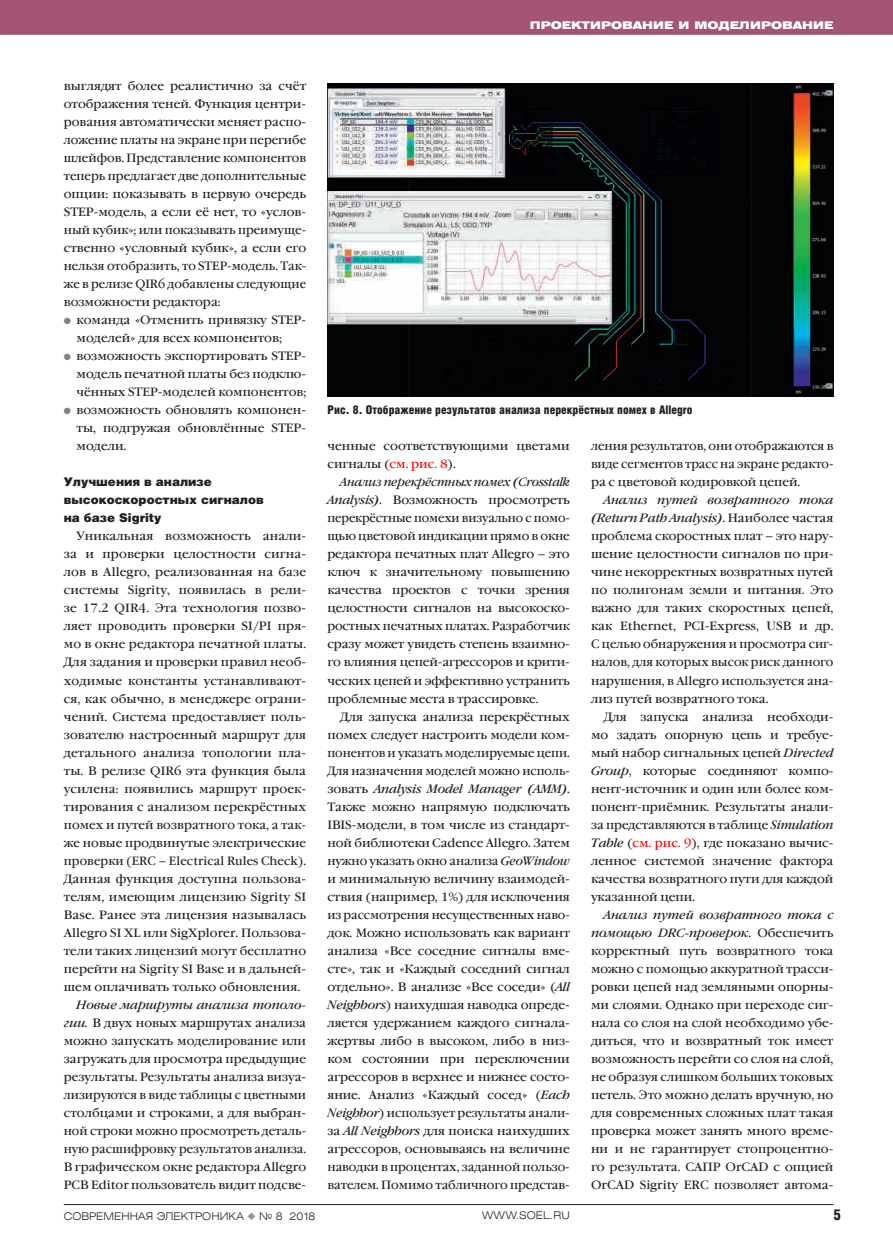
<style>
.page{position:relative;width:893px;height:1251px;background:#fff}
.page>*{position:absolute;margin:0;border:0;box-sizing:border-box;transform-origin:0 0}
.t1{font:15px "Helios Cond Black C";color:#231f20}
.t2{font:12px/18px "Garamond Book C";color:#231f20;text-align:justify}
.t3{font:12px "Helios Cond Black C";color:#231f20}
.t4{font:12px/18px "Helios Black C";color:#231f20}
.t5{font:10.5px "Helios Ext Light C";color:#231f20}
.t6{font:10.5px "Helios Ext Black C";color:#fff}
.s1{color:#808285}
.s2{font-style:italic}
.s3{color:#f00}
.s4{color:#939598}
</style>
<div class="page">
<div style="left:0;top:0;width:893px;height:35px;background:#a45475"></div>
<hr style="left:64px;top:1203px;width:769px;height:1px;background:#231f20">
<img style="left:327px;top:83px;width:506px;height:313px">
<p class="t6" style="left:530px;top:19px;width:305px">Проектирование и моделирование</p>
<p class="t2" style="left:64px;top:77px;width:244px">выглядят более реалистично за счёт отображения теней. Функция центри&shy;рования автоматически меняет распо&shy;ложение платы на экране при перегибе шлейфов. Представление компонентов теперь предлагает две дополнительные опции: показывать в первую очередь STEP-модель, а если её нет, то «услов&shy;ный кубик»; или показывать преимуще&shy;ственно «условный кубик», а если его нельзя отобразить, то STEP-модель. Так&shy;же в релизе QIR6 добавлены следующие возможности редактора:</p>
<p class="t2" style="left:77px;top:311px;width:231px;text-indent:-13px"><span class="s1">●</span> команда «Отменить привязку STEP&shy;моделей» для всех компонентов;</p>
<p class="t2" style="left:77px;top:347px;width:231px;text-indent:-13px"><span class="s1">●</span> возможность экспортировать STEP&shy;модель печатной платы без подклю&shy;чённых STEP-моделей компонентов;</p>
<p class="t2" style="left:77px;top:401px;width:231px;text-indent:-13px"><span class="s1">●</span> возможность обновлять компонен&shy;ты, подгружая обновлённые STEP&shy;модели.</p>
<p class="t4" style="left:64px;top:472px;width:202px">Улучшения в анализе высокоскоростных сигналов на базе Sigrity</p>
<p class="t2" style="left:64px;top:527px;width:244px;text-indent:13px">Уникальная возможность анали&shy;за и проверки целостности сигна&shy;лов в Allegro, реализованная на базе системы Sigrity, появилась в рели&shy;зе 17.2 QIR4. Эта технология позво&shy;ляет проводить проверки SI/PI пря&shy;мо в окне редактора печатной платы.<br>Для задания и проверки правил необ&shy;ходимые константы устанавливают&shy;ся, как обычно, в менеджере ограни&shy;чений. Система предоставляет поль&shy;зователю настроенный маршрут для детального анализа топологии пла&shy;ты. В релизе QIR6 эта функция была усилена: появились маршрут проек&shy;тирования с анализом перекрёстных помех и путей возвратного тока, а так&shy;же новые продвинутые электрические проверки (ERC – Electrical Rules Check).<br>Данная функция доступна пользова&shy;телям, имеющим лицензию Sigrity SI Base. Ранее эта лицензия называлась Allegro SI XL или SigXplorer. Пользова&shy;тели таких лицензий могут бесплатно перейти на Sigrity SI Base и в дальней&shy;шем оплачивать только обновления.</p>
<p class="t2" style="left:64px;top:995px;width:244px;text-indent:13px"><span class="s2">Новые маршруты анализа тополо&shy;гии.</span> В двух новых маршрутах анализа можно запускать моделирование или загружать для просмотра предыдущие результаты. Результаты анализа визуа&shy;лизируются в виде таблицы с цветными столбцами и строками, а для выбран&shy;ной строки можно просмотреть деталь&shy;ную расшифровку результатов анализа.<br>В графическом окне редактора Allegro PCB Editor пользователь видит подсве-</p>
<p class="t3" style="left:327px;top:403px;width:367px">Рис. 8. Отображение результатов анализа перекрёстных помех в Allegro</p>
<p class="t2" style="left:327px;top:437px;width:244px">ченные соответствующими цветами сигналы (<span class="s3">см. рис. 8</span>).</p>
<p class="t2" style="left:327px;top:473px;width:244px;text-indent:13px"><span class="s2">Анализ перекрёстных помех (Crosstalk Analysis)</span>. Возможность просмотреть перекрёстные помехи визуально с помо&shy;щью цветовой индикации прямо в окне редактора печатных плат Allegro – это ключ к значительному повышению качества проектов с точки зрения целостности сигналов на высокоско&shy;ростных печатных платах. Разработчик сразу может увидеть степень взаимно&shy;го влияния цепей-агрессоров и крити&shy;ческих цепей и эффективно устранить проблемные места в трассировке.</p>
<p class="t2" style="left:327px;top:707px;width:244px;text-indent:13px">Для запуска анализа перекрёстных помех следует настроить модели ком&shy;понентов и указать моделируемые цепи.<br>Для назначения моделей можно исполь&shy;зовать <span class="s2">Analysis Model Manager (AMM)</span>.<br>Также можно напрямую подключать IBIS-модели, в том числе из стандарт&shy;ной библиотеки Cadence Allegro. Затем нужно указать окно анализа <span class="s2">GeoWindow </span>и минимальную величину взаимодей&shy;ствия (например, 1%) для исключения из рассмотрения несущественных наво&shy;док. Можно использовать как вариант анализа «Все соседние сигналы вме&shy;сте», так и «Каждый соседний сигнал отдельно». В анализе «Все соседи» (<span class="s2">All Neighbors</span>) наихудшая наводка опреде&shy;ляется удержанием каждого сигнала&shy;жертвы либо в высоком, либо в низ&shy;ком состоянии при переключении агрессоров в верхнее и нижнее состо&shy;яние. Анализ «Каждый сосед» (<span class="s2">Each Neighbor</span>) использует результаты анали&shy;за <span class="s2">All Neighbors</span> для поиска наихудших агрессоров, основываясь на величине наводки в процентах, заданной пользо&shy;вателем. Помимо табличного представ-</p>
<p class="t2" style="left:591px;top:437px;width:244px">ления результатов, они отображаются в виде сегментов трасс на экране редакто&shy;ра с цветовой кодировкой цепей.</p>
<p class="t2" style="left:591px;top:491px;width:244px;text-indent:13px"><span class="s2">Анализ путей возвратного тока (Return Path Analysis)</span>. Наиболее частая проблема скоростных плат – это нару&shy;шение целостности сигналов по при&shy;чине некорректных возвратных путей по полигонам земли и питания. Это важно для таких скоростных цепей, как Ethernet, PCI-Express, USB и др.<br>С целью обнаружения и просмотра сиг&shy;налов, для которых высок риск данного нарушения, в Allegro используется ана&shy;лиз путей возвратного тока.</p>
<p class="t2" style="left:591px;top:707px;width:244px;text-indent:13px">Для запуска анализа необходи&shy;мо задать опорную цепь и требуе&shy;мый набор сигнальных цепей <span class="s2">Directed Group</span>, которые соединяют компо&shy;нент-источник и один или более ком&shy;понент-приёмник. Результаты анали&shy;за представляются в таблице <span class="s2">Simulation Table</span> (<span class="s3">см. рис. 9</span>), где показано вычис&shy;ленное системой значение фактора качества возвратного пути для каждой указанной цепи.</p>
<p class="t2" style="left:591px;top:905px;width:244px;text-indent:13px"><span class="s2">Анализ путей возвратного тока с помощью DRC-проверок</span>. Обеспечить корректный путь возвратного тока можно с помощью аккуратной трасси&shy;ровки цепей над земляными опорны&shy;ми слоями. Однако при переходе сиг&shy;нала со слоя на слой необходимо убе&shy;диться, что и возвратный ток имеет возможность перейти со слоя на слой, не образуя слишком больших токовых петель. Это можно делать вручную, но для современных сложных плат такая проверка может занять много време&shy;ни и не гарантирует стопроцентно&shy;го результата. САПР OrCAD с опцией OrCAD Sigrity ERC позволяет автома-</p>
<p class="t5" style="left:64px;top:1208px;width:253px">СОВРЕМЕННАЯ ЭЛЕКТРОНИКА <span class="s4">◆</span> № 8 2018</p>
<p class="t5" style="left:482px;top:1208px;width:89px">WWW.SOEL.RU</p>
<p class="t1" style="left:833px;top:1205px;width:9px">5</p>
</div>
